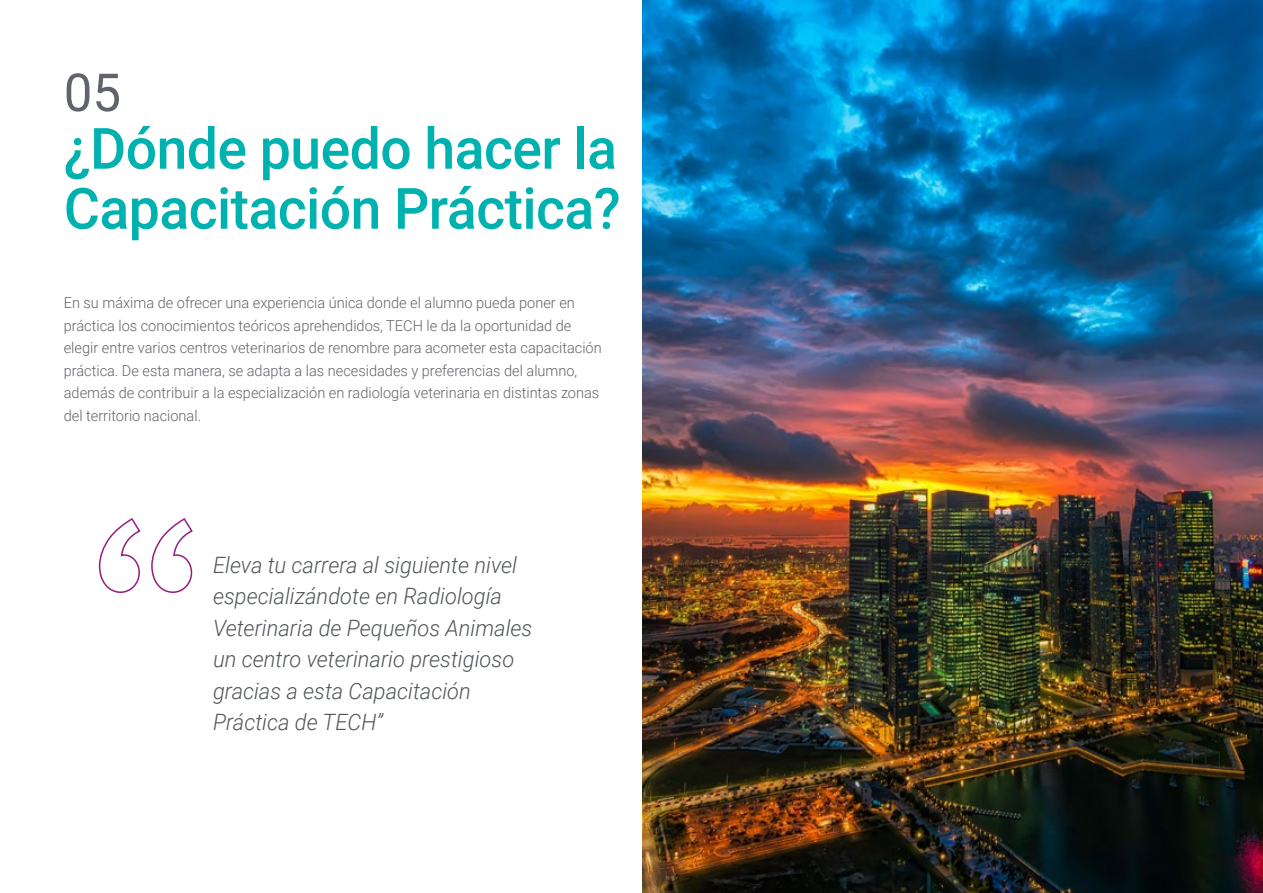
<style>
.page{position:relative;width:1263px;height:893px;background:#fff}
.page>*{position:absolute;margin:0;border:0;box-sizing:border-box;transform-origin:0 0}
.t1{font:500 57px/60px "Roboto";letter-spacing:-.01em;color:#00b2af}
.t2{font:52.5px "Roboto";color:#61646a}
.t3{font:italic 300 22.5px/31.5px "Roboto";color:#52555b}
.t4{font:300 15px/22.5px "Roboto";color:#61646a}
</style>
<div class="page">
<svg style="left:98px;top:518px;width:95px;height:75px"></svg>
<img style="left:642px;top:0;width:621px;height:893px">
<h2 class="t2" style="left:64px;top:56px;width:59px">05</h2>
<h1 class="t1" style="left:64px;top:116px;width:558px">¿Dónde puedo hacer la<br>Capacitación Práctica?</h1>
<p class="t4" style="left:64px;top:291px;width:539px">En su máxima de ofrecer una experiencia única donde el alumno pueda poner en práctica los conocimientos teóricos aprehendidos, TECH le da la oportunidad de elegir entre varios centros veterinarios de renombre para acometer esta capacitación práctica. De esta manera, se adapta a las necesidades y preferencias del alumno, además de contribuir a la especialización en radiología veterinaria en distintas zonas del territorio nacional.</p>
<h3 class="t3" style="left:213px;top:548px;width:321px">Eleva tu carrera al siguiente nivel especializándote en Radiología<br>Veterinaria de Pequeños Animales un centro veterinario prestigioso gracias a esta Capacitación<br>Práctica de TECH”</h3>
</div>
